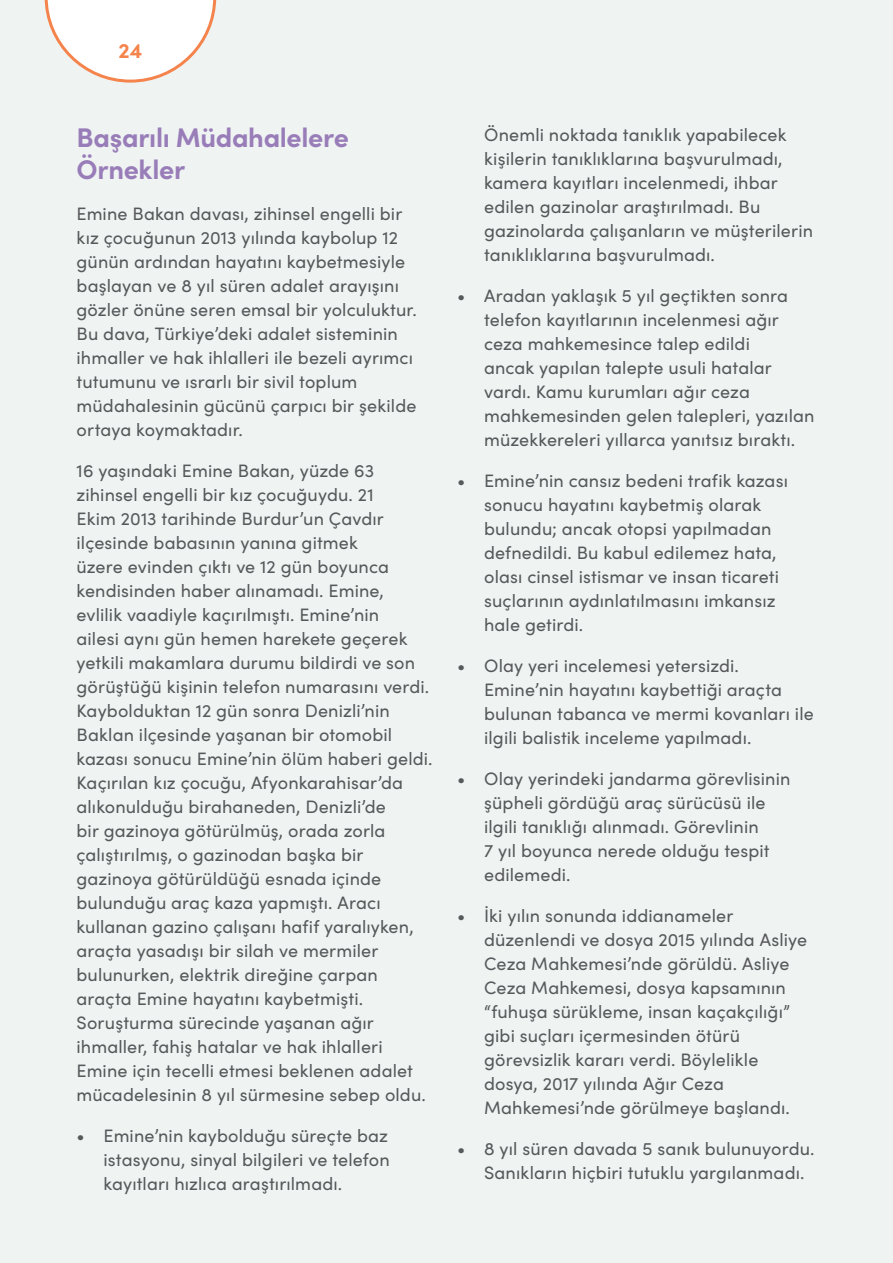
<style>
.page{position:relative;width:893px;height:1263px;background:#eff4f3}
.page>*{position:absolute;margin:0;border:0;box-sizing:border-box;transform-origin:0 0}
.t1{font:700 27px/32.4px "Sofia Pro";letter-spacing:-.015em;color:#997db8}
.t2{font:700 21px "Sofia Pro";color:#f5834c}
.t3{font:18px/24px "Sofia Pro";letter-spacing:.005em;color:#57585a}
</style>
<div class="page">
<svg style="left:45px;top:0;width:171px;height:83px"></svg>
<p class="t2" style="left:118px;top:34px;width:25px">24</p>
<h1 class="t1" style="left:77px;top:119px;width:274px">Başarılı Müdahalelere<br>Örnekler</h1>
<p class="t3" style="left:77px;top:201px;width:342px">Emine Bakan davası, zihinsel engelli bir kız çocuğunun 2013 yılında kaybolup 12 günün ardından hayatını kaybetmesiyle başlayan ve 8 yıl süren adalet arayışını gözler önüne seren emsal bir yolculuktur.<br>Bu dava, Türkiye’deki adalet sisteminin ihmaller ve hak ihlalleri ile bezeli ayrımcı tutumunu ve ısrarlı bir sivil toplum müdahalesinin gücünü çarpıcı bir şekilde ortaya koymaktadır.</p>
<p class="t3" style="left:77px;top:458px;width:357px">16 yaşındaki Emine Bakan, yüzde 63 zihinsel engelli bir kız çocuğuydu. 21<br>Ekim 2013 tarihinde Burdur’un Çavdır ilçesinde babasının yanına gitmek<br>üzere evinden çıktı ve 12 gün boyunca kendisinden haber alınamadı. Emine, evlilik vaadiyle kaçırılmıştı. Emine’nin<br>ailesi aynı gün hemen harekete geçerek yetkili makamlara durumu bildirdi ve son görüştüğü kişinin telefon numarasını verdi.<br>Kaybolduktan 12 gün sonra Denizli’nin Baklan ilçesinde yaşanan bir otomobil kazası sonucu Emine’nin ölüm haberi geldi.<br>Kaçırılan kız çocuğu, Afyonkarahisar’da alıkonulduğu birahaneden, Denizli’de<br>bir gazinoya götürülmüş, orada zorla çalıştırılmış, o gazinodan başka bir gazinoya götürüldüğü esnada içinde bulunduğu araç kaza yapmıştı. Aracı kullanan gazino çalışanı hafif yaralıyken, araçta yasadışı bir silah ve mermiler bulunurken, elektrik direğine çarpan araçta Emine hayatını kaybetmişti.<br>Soruşturma sürecinde yaşanan ağır ihmaller, fahiş hatalar ve hak ihlalleri Emine için tecelli etmesi beklenen adalet mücadelesinin 8 yıl sürmesine sebep oldu.</p>
<p class="t3" style="left:104px;top:1123px;width:288px;text-align:justify;text-indent:-27px">• Emine’nin kaybolduğu süreçte baz istasyonu, sinyal bilgileri ve telefon kayıtları hızlıca araştırılmadı.</p>
<p class="t3" style="left:484px;top:122px;width:330px">Önemli noktada tanıklık yapabilecek kişilerin tanıklıklarına başvurulmadı, kamera kayıtları incelenmedi, ihbar edilen gazinolar araştırılmadı. Bu gazinolarda çalışanların ve müşterilerin tanıklıklarına başvurulmadı.</p>
<p class="t3" style="left:484px;top:283px;width:332px;text-indent:-27px">• Aradan yaklaşık 5 yıl geçtikten sonra telefon kayıtlarının incelenmesi ağır ceza mahkemesince talep edildi<br>ancak yapılan talepte usuli hatalar vardı. Kamu kurumları ağır ceza mahkemesinden gelen talepleri, yazılan müzekkereleri yıllarca yanıtsız bıraktı.</p>
<p class="t3" style="left:484px;top:468px;width:305px;text-indent:-27px">• Emine’nin cansız bedeni trafik kazası sonucu hayatını kaybetmiş olarak bulundu; ancak otopsi yapılmadan defnedildi. Bu kabul edilemez hata, olası cinsel istismar ve insan ticareti suçlarının aydınlatılmasını imkansız hale getirdi.</p>
<p class="t3" style="left:484px;top:653px;width:331px;text-indent:-27px">• Olay yeri incelemesi yetersizdi.<br>Emine’nin hayatını kaybettiği araçta bulunan tabanca ve mermi kovanları ile ilgili balistik inceleme yapılmadı.</p>
<p class="t3" style="left:484px;top:766px;width:308px;text-indent:-27px">• Olay yerindeki jandarma görevlisinin şüpheli gördüğü araç sürücüsü ile ilgili tanıklığı alınmadı. Görevlinin<br>7 yıl boyunca nerede olduğu tespit edilemedi.</p>
<p class="t3" style="left:484px;top:903px;width:325px;text-indent:-27px">• İki yılın sonunda iddianameler düzenlendi ve dosya 2015 yılında Asliye Ceza Mahkemesi’nde görüldü. Asliye Ceza Mahkemesi, dosya kapsamının “fuhuşa sürükleme, insan kaçakçılığı” gibi suçları içermesinden ötürü görevsizlik kararı verdi. Böylelikle dosya, 2017 yılında Ağır Ceza Mahkemesi’nde görülmeye başlandı.</p>
<p class="t3" style="left:484px;top:1135px;width:332px;text-indent:-27px">• 8 yıl süren davada 5 sanık bulunuyordu.<br>Sanıkların hiçbiri tutuklu yargılanmadı.</p>
</div>
